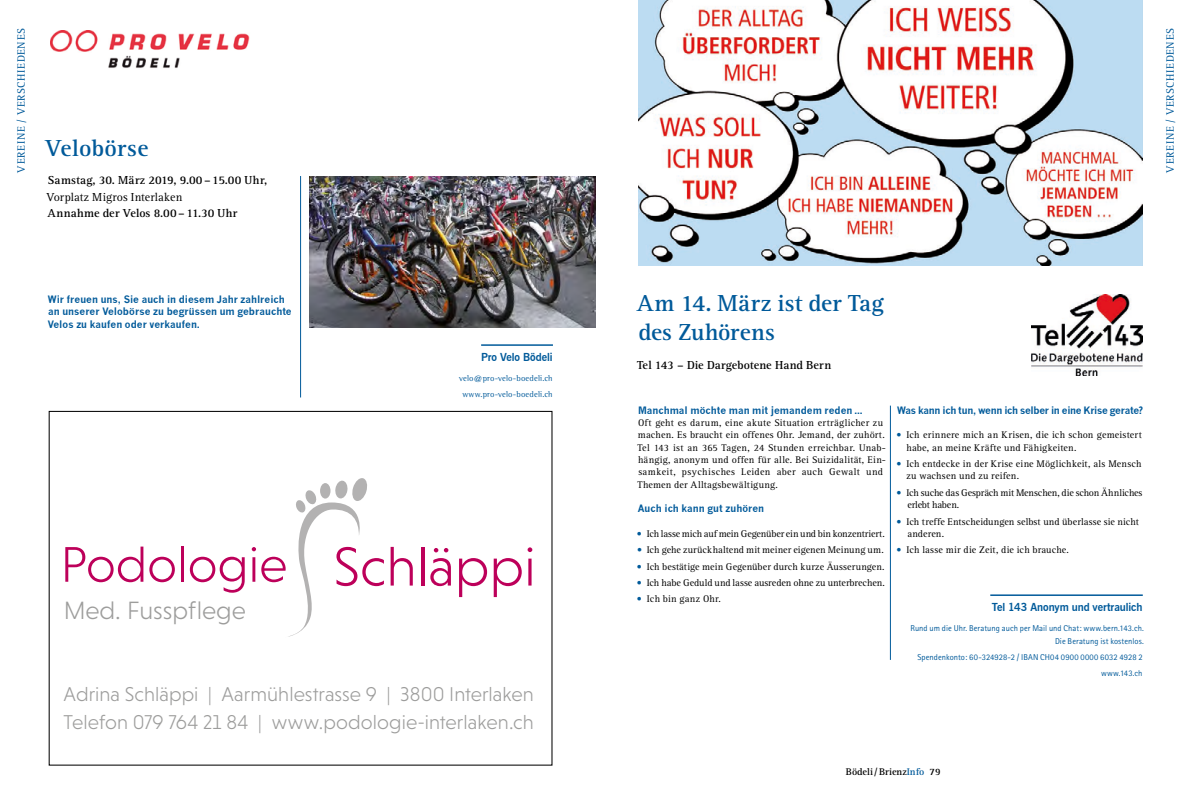
<style>
.page{position:relative;width:1191px;height:794px;background:#fff}
.page>*{position:absolute;margin:0;border:0;box-sizing:border-box;transform-origin:0 0}
.t1{font:300 51px "Niveau Grotesk";color:#bd005a}
.t2{font:300 25.5px "Niveau Grotesk";color:#9d9d9c}
.t3{font:700 24px/28.7px "Rotis Serif";letter-spacing:.005em;color:#005a9a}
.t4{font:300 20.3px/27.6px "Niveau Grotesk";letter-spacing:.005em;color:#9d9d9c}
.t5{font:700 12px "Rotis Serif";letter-spacing:.005em;color:#000}
.t6{font:12px "Rotis Serif";letter-spacing:.005em;color:#000}
.t7{font:11px "Rotis Serif";letter-spacing:.05em;color:#005a9a}
.t8{font:700 11px "News Gothic BT";letter-spacing:-.005em;color:#005a9a}
.t9{font:10px/12.3px "Rotis Serif";letter-spacing:.01em;color:#000}
.t10{font:700 10px/12.3px "News Gothic";color:#005a9a}
.t11{font:10px/12.3px "Rotis Serif";letter-spacing:-.01em;color:#000}
.t12{font:700 10px "News Gothic";letter-spacing:-.035em;color:#005a9a}
.t13{font:700 10px "Rotis Serif";color:#000}
.t14{font:10px "Rotis Serif";letter-spacing:.03em;color:#000}
.t15{font:8.5px/12.3px "Rotis Sans Serif";letter-spacing:.01em;color:#005a9a;text-align:right}
.t16{font:8.5px/16.4px "AT Rotis Semi Serif";letter-spacing:.02em;color:#005a9a;text-align:center}
.s1{font-size:56px}
.s2{font-weight:700;color:#005a9a}
.s3{color:#005a9a}
</style>
<div class="page">
<img style="left:51px;top:30px;width:199px;height:38px">
<hr style="left:481px;top:344px;width:72px;height:2px;background:#005a9a">
<hr style="left:300px;top:176px;width:1px;height:221px;background:#005a9a">
<img style="left:309px;top:176px;width:286px;height:152px">
<svg style="left:288px;top:478px;width:79px;height:159px"></svg>
<img style="left:595px;top:176px;width:1px;height:152px">
<hr style="left:890px;top:405px;width:1px;height:255px;background:#005a9a">
<hr style="left:990px;top:594px;width:152px;height:2px;background:#005a9a">
<img style="left:1031px;top:294px;width:111px;height:81px">
<img style="left:638px;top:0;width:504px;height:266px">
<p class="t7" style="left:15px;top:173px;width:146px;rotate:-90deg">VEREINE / VERSCHIEDENES</p>
<h3 class="t3" style="left:45px;top:134px;width:105px">Velobörse</h3>
<p class="t5" style="left:48px;top:173px;width:221px">Samstag, 30. März 2019, 9.00–15.00 Uhr,</p>
<p class="t6" style="left:47px;top:190px;width:137px">Vorplatz Migros Interlaken</p>
<p class="t5" style="left:48px;top:206px;width:192px">Annahme der Velos 8.00–11.30 Uhr</p>
<p class="t10" style="left:48px;top:293px;width:245px">Wir freuen uns, Sie auch in diesem Jahr zahlreich an unserer Velobörse zu begrüssen um gebrauchte<br>Velos zu kaufen oder verkaufen.</p>
<p class="t8" style="left:481px;top:350px;width:73px">Pro Velo Bödeli</p>
<p class="t16" style="left:459px;top:370px;width:95px">velo@pro-velo-boedeli.ch www.pro-velo-boedeli.ch</p>
<h1 class="t1" style="left:60px;top:536px;width:477px">Podologie <span class="s1">Schläppi</span></h1>
<h2 class="t2" style="left:64px;top:595px;width:184px">Med. Fusspflege</h2>
<h3 class="t4" style="left:64px;top:680px;width:472px">Adrina Schläppi | Aarmühlestrasse 9 | 3800 Interlaken<br>Telefon 079 764 21 84 | www.podologie-interlaken.ch</h3>
<p class="t7" style="left:1164px;top:173px;width:146px;rotate:-90deg">VEREINE / VERSCHIEDENES</p>
<h3 class="t3" style="left:636px;top:289px;width:249px">Am 14. März ist der Tag des Zuhörens</h3>
<p class="t5" style="left:637px;top:358px;width:196px">Tel 143 – Die Dargebotene Hand Bern</p>
<p class="t10" style="left:638px;top:404px;width:226px">Manchmal möchte man mit jemandem reden…</p>
<p class="t9" style="left:637px;top:417px;width:250px">Oft geht es darum, eine akute Situation erträglicher zu machen. Es braucht ein offenes Ohr. Jemand, der zuhört.<br>Tel 143 ist an 365 Tagen, 24 Stunden erreichbar. Unab&shy;hängig, anonym und offen für alle. Bei Suizidalität, Ein&shy;samkeit, psychisches Leiden aber auch Gewalt und Themen der Alltagsbewältigung.</p>
<p class="t10" style="left:638px;top:502px;width:128px">Auch ich kann gut zuhören</p>
<p class="t11" style="left:637px;top:527px;width:249px"><span class="s2">•</span> Ich lasse mich auf mein Gegenüber ein und bin konzentriert.</p>
<p class="t9" style="left:637px;top:544px;width:248px"><span class="s2">•</span> Ich gehe zurückhaltend mit meiner eigenen Meinung um.</p>
<p class="t9" style="left:637px;top:560px;width:249px"><span class="s2">•</span> Ich bestätige mein Gegenüber durch kurze Äusserungen.</p>
<p class="t9" style="left:637px;top:577px;width:249px"><span class="s2">•</span> Ich habe Geduld und lasse ausreden ohne zu unterbrechen.</p>
<p class="t14" style="left:637px;top:593px;width:85px"><span class="s2">•</span> Ich bin ganz Ohr.</p>
<p class="t12" style="left:897px;top:404px;width:247px">Was kann ich tun, wenn ich selber in eine Krise gerate?</p>
<p class="t9" style="left:906px;top:429px;width:237px;text-indent:-10px"><span class="s2">•</span> Ich erinnere mich an Krisen, die ich schon gemeistert habe, an meine Kräfte und Fähigkeiten.</p>
<p class="t9" style="left:906px;top:458px;width:236px;text-indent:-10px"><span class="s2">•</span> Ich entdecke in der Krise eine Möglichkeit, als Mensch zu wachsen und zu reifen.</p>
<p class="t11" style="left:907px;top:486px;width:236px;text-indent:-11px"><span class="s2">•</span> Ich suche das Gespräch mit Menschen, die schon Ähnliches erlebt haben.</p>
<p class="t9" style="left:907px;top:515px;width:233px;text-indent:-11px"><span class="s2">•</span> Ich treffe Entscheidungen selbst und überlasse sie nicht anderen.</p>
<p class="t9" style="left:896px;top:544px;width:174px"><span class="s2">•</span> Ich lasse mir die Zeit, die ich brauche.</p>
<p class="t8" style="left:991px;top:600px;width:152px">Tel 143 Anonym und vertraulich</p>
<p class="t15" style="left:910px;top:622px;width:235px">Rund um die Uhr. Beratung auch per Mail und Chat: www.bern.143.ch.<br>Die Beratung ist kostenlos.</p>
<p class="t15" style="left:917px;top:649px;width:227px;line-height:16.4px">Spendenkonto: 60-324928-2 / IBAN CH04 0900 0000 6032 4928 2 www.143.ch</p>
<p class="t13" style="left:846px;top:765px;width:96px">Bödeli/Brienz<span class="s3">Info</span> 79</p>
</div>
